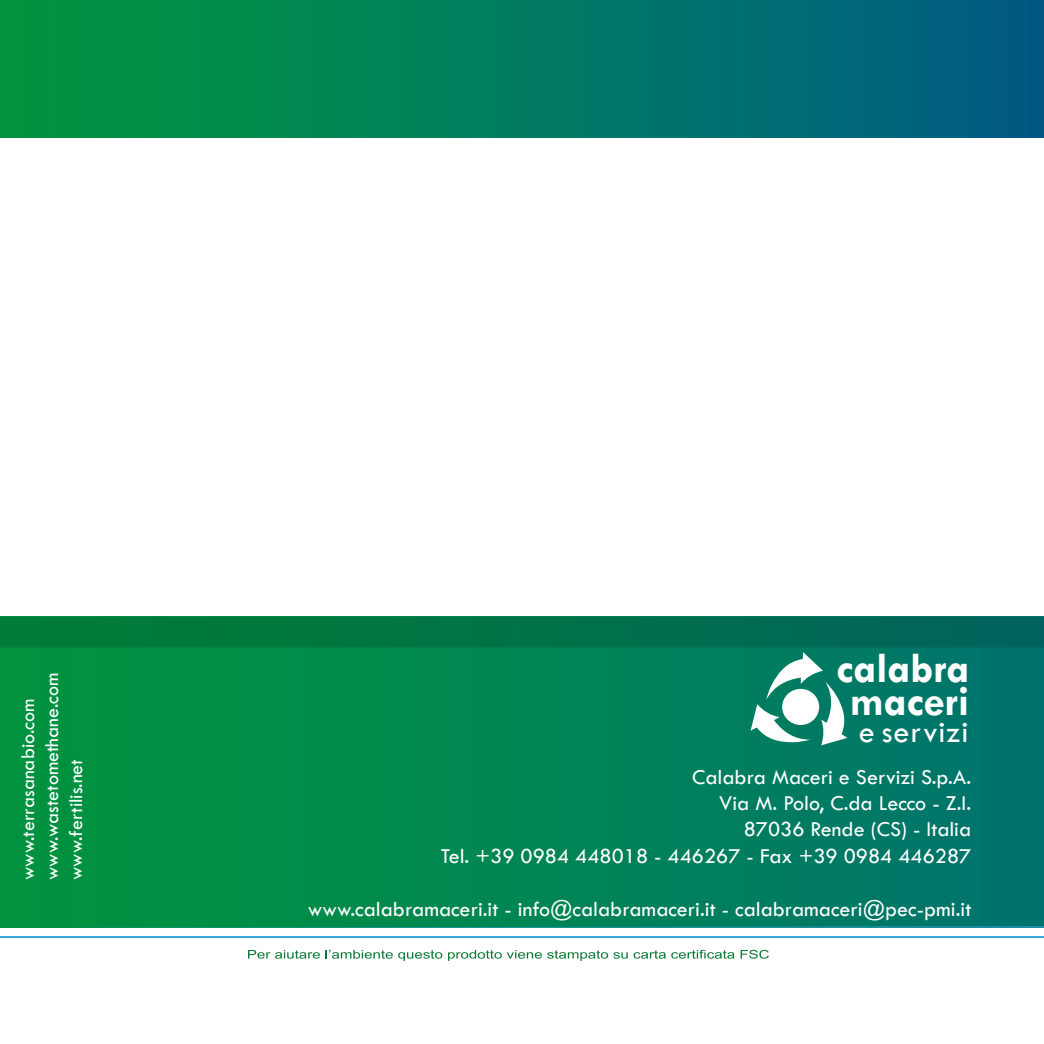
<style>
.page{position:relative;width:1044px;height:1044px;background:#fff}
.page>*{position:absolute;margin:0;border:0;box-sizing:border-box;transform-origin:0 0}
.t1{font:700 43px/33.4px "Tw Cen";color:#fff;text-align:center}
.t2{font:32.2px "Tw Cen";letter-spacing:.03em;color:#fff}
.t3{font:22px/26.4px "Tw Cen";color:#fff;text-align:right}
.t4{font:20px/24px "Tw Cen";color:#fff}
</style>
<div class="page">
<hr style="left:0;top:935px;width:1043px;height:2px;background:#37a9e1">
<div style="left:0;top:616px;width:1043px;height:311px;background:linear-gradient(to right,#00953b,#00746d)"></div>
<svg style="left:0;top:616px;width:1043px;height:262px;background:#008252"></svg>
<svg style="left:0;top:926px;width:1043px;height:1px"></svg>
<div style="left:0;top:0;width:1043px;height:137px;background:linear-gradient(to right,#00973c,#005c85)"></div>
<svg style="left:750px;top:652px;width:97px;height:93px"></svg>
<div style="left:782px;top:688px;width:37px;height:36px;background:#fff;border-radius:50%"></div>
<svg style="left:248px;top:949px;width:144px;height:9px"></svg>
<svg style="left:398px;top:950px;width:44px;height:10px"></svg>
<svg style="left:448px;top:950px;width:93px;height:10px"></svg>
<svg style="left:547px;top:950px;width:80px;height:10px"></svg>
<svg style="left:633px;top:950px;width:32px;height:8px"></svg>
<svg style="left:671px;top:949px;width:63px;height:9px"></svg>
<svg style="left:740px;top:949px;width:28px;height:9px"></svg>
<p class="t4" style="left:16px;top:879px;width:208px;rotate:-90deg">www.terrasanabio.com www.wastetomethane.com www.fertilis.net</p>
<h1 class="t1" style="left:836px;top:650px;width:135px">calabra maceri</h1>
<h2 class="t2" style="left:858px;top:712px;width:111px">e servizi</h2>
<p class="t3" style="left:441px;top:763px;width:531px">Calabra Maceri e Servizi S.p.A.<br>Via M. Polo, C.da Lecco - Z.I.<br>87036 Rende (CS) - Italia<br>Tel. +39 0984 448018 - 446267 - Fax +39 0984 446287</p>
<p class="t3" style="left:308px;top:895px;width:664px">www.calabramaceri.it - info@calabramaceri.it - calabramaceri@pec-pmi.it</p>
</div>
